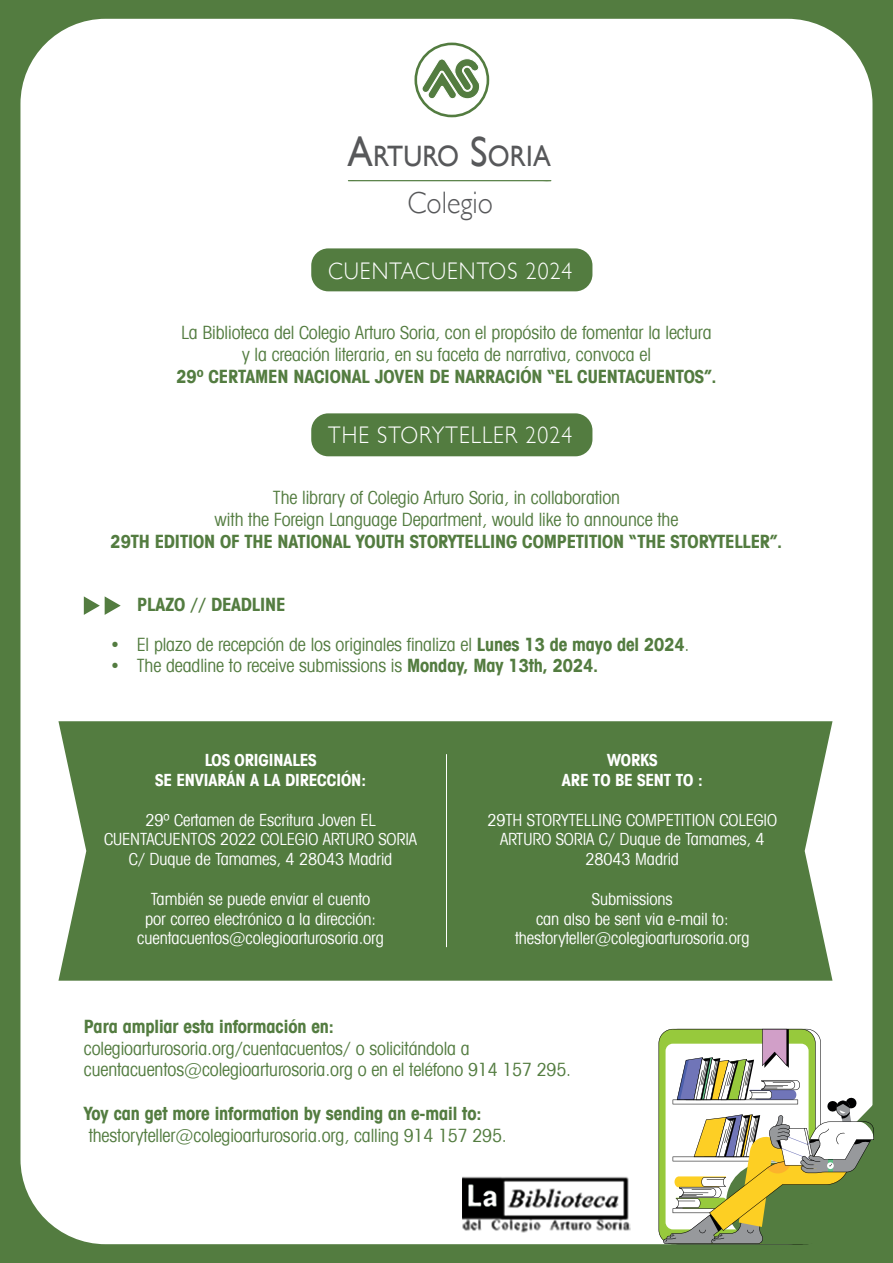
<style>
.page{position:relative;width:893px;height:1263px;background:#537c40}
.page>*{position:absolute;margin:0;border:0;box-sizing:border-box;transform-origin:0 0}
.t1{font:300 31.05px "Gill Sans";color:#57585a;scale:.9 1}
.t2{font:29.55px "Gill Sans";letter-spacing:.005em;color:#57585a;scale:.9 1}
.t3{font:300 24px "Gill Sans";letter-spacing:.05em;color:#fff;scale:.9 1}
.t4{font:condensed 18px/21.6px "Avant Garde IT Cby BT";letter-spacing:-.005em;color:#537c40;text-align:center}
.t5{font:700 condensed 18px "Avant Garde IT Cby BT";letter-spacing:-.005em;color:#537c40}
.t6{font:condensed 16.5px/19.8px "Avant Garde IT Cby BT";letter-spacing:-.005em;color:#fff;text-align:center}
.t7{font:700 condensed 16.5px/19.8px "Avant Garde IT Cby BT";letter-spacing:-.005em;color:#fff;text-align:center}
.s1{font-size:42.15px}
.s2{font-weight:700}
</style>
<div class="page">
<div style="left:20px;top:19px;width:852px;height:1225px;background:#fff;border-radius:85px"></div>
<svg style="left:659px;top:1029px;width:215px;height:215px"></svg>
<svg style="left:348px;top:180px;width:203px;height:1px"></svg>
<svg style="left:414px;top:42px;width:76px;height:76px"></svg>
<div style="left:311px;top:248px;width:281px;height:43px;background:#537c40;border-radius:17px"></div>
<div style="left:311px;top:413px;width:281px;height:43px;background:#537c40;border-radius:17px"></div>
<svg style="left:84px;top:596px;width:37px;height:19px"></svg>
<div style="left:58px;top:721px;width:774px;height:260px;background:#537c40"></div>
<hr style="left:446px;top:754px;width:1px;height:193px;background:#fff">
<img style="left:463px;top:1176px;width:168px;height:57px">
<h2 class="t2" style="left:348px;top:139px;width:227px"><span class="s1">A</span>RTURO <span class="s1">S</span>ORIA</h2>
<h1 class="t1" style="left:408px;top:179px;width:96px">Colegio</h1>
<h3 class="t3" style="left:328px;top:252px;width:273px">CUENTACUENTOS 2024</h3>
<p class="t4" style="left:181px;top:322px;width:532px">La Biblioteca del Colegio Arturo Soria, con el propósito de fomentar la lectura y la creación literaria, en su faceta de narrativa, convoca el</p>
<p class="t5" style="left:176px;top:365px;width:541px">29º CERTAMEN NACIONAL JOVEN DE NARRACIÓN “EL CUENTACUENTOS”.</p>
<h3 class="t3" style="left:328px;top:417px;width:272px">THE STORYTELLER 2024</h3>
<p class="t4" style="left:215px;top:487px;width:465px">The library of Colegio Arturo Soria, in collaboration<br>with the Foreign Language Department, would like to announce the</p>
<p class="t5" style="left:111px;top:530px;width:673px">29TH EDITION OF THE NATIONAL YOUTH STORYTELLING COMPETITION “THE STORYTELLER”.</p>
<p class="t5" style="left:137px;top:594px;width:150px">PLAZO // DEADLINE</p>
<p class="t4" style="left:110px;top:633px;width:581px">• El plazo de recepción de los originales finaliza el <span class="s2">Lunes 13 de mayo del 2024</span>.</p>
<p class="t4" style="left:110px;top:655px;width:490px">• The deadline to receive submissions is <span class="s2">Monday, May 13th, 2024.</span></p>
<p class="t7" style="left:155px;top:750px;width:212px">LOS ORIGINALES<br>SE ENVIARÁN A LA DIRECCIÓN:</p>
<p class="t6" style="left:104px;top:810px;width:314px">29º Certamen de Escritura Joven EL<br>CUENTACUENTOS 2022 COLEGIO ARTURO SORIA<br>C/ Duque de Tamames, 4 28043 Madrid</p>
<p class="t6" style="left:137px;top:889px;width:248px">También se puede enviar el cuento<br>por correo electrónico a la dirección: cuentacuentos@colegioarturosoria.org</p>
<p class="t7" style="left:562px;top:750px;width:142px">WORKS<br>ARE TO BE SENT TO :</p>
<p class="t6" style="left:487px;top:810px;width:291px">29TH STORYTELLING COMPETITION COLEGIO<br>ARTURO SORIA C/ Duque de Tamames, 4<br>28043 Madrid</p>
<p class="t6" style="left:515px;top:889px;width:236px">Submissions<br>can also be sent via e-mail to: thestoryteller@colegioarturosoria.org</p>
<p class="t5" style="left:84px;top:1016px;width:252px">Para ampliar esta información en:</p>
<p class="t4" style="left:84px;top:1037px;width:489px;text-align:left">colegioarturosoria.org/cuentacuentos/ o solicitándola a cuentacuentos@colegioarturosoria.org o en el teléfono 914 157 295.</p>
<p class="t5" style="left:84px;top:1103px;width:399px">Yoy can get more information by sending an e-mail to:</p>
<p class="t4" style="left:89px;top:1124px;width:420px">thestoryteller@colegioarturosoria.org, calling 914 157 295.</p>
</div>
